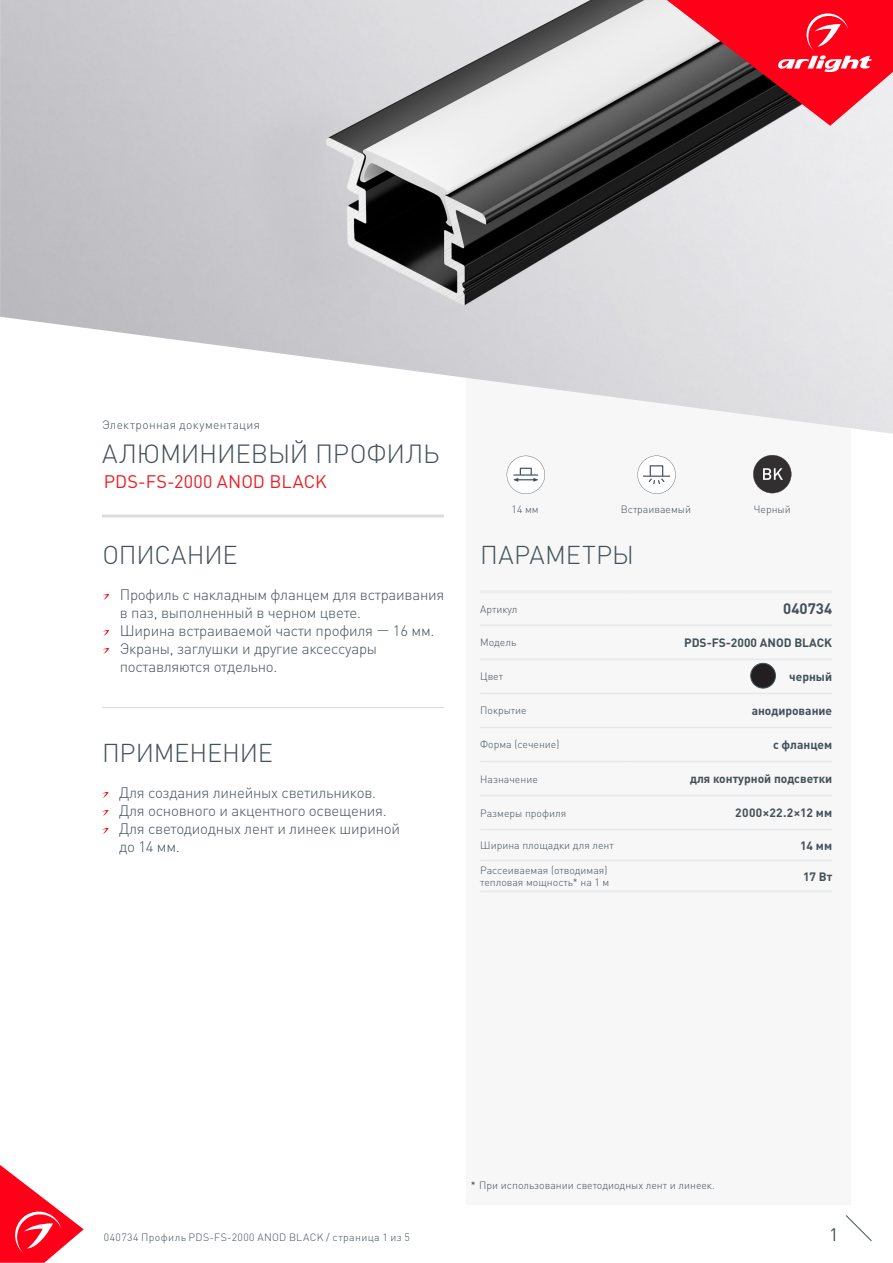
<style>
.page{position:relative;width:893px;height:1263px;background:#fff}
.page>*{position:absolute;margin:0;border:0;box-sizing:border-box;transform-origin:0 0}
.t1{font:300 25.95px "DIN Pro";letter-spacing:-.01em;color:#425159}
.t2{font:300 25.5px "DIN Pro";letter-spacing:-.005em;color:#425159}
.t3{font:300 25.5px "DIN Pro";letter-spacing:.015em;color:#425159}
.t4{font:18px "DIN Pro";letter-spacing:.005em;color:#ee1d23}
.t5{font:18px "DIN Pro";color:#425159}
.t6{font:300 15px/18px "DIN Pro";letter-spacing:-.015em;color:#425159}
.t7{font:700 15px "DIN Pro";color:#425159}
.t8{font:700 12px "DIN Pro";color:#425159}
.t9{font:300 12px "DIN Pro";letter-spacing:.03em;color:#425159}
.t10{font:700 12px "DIN Pro";letter-spacing:.02em;color:#425159}
.t11{font:300 10.5px/12.6px "DIN Pro";color:#425159}
.t12{font:300 10.5px "DIN Pro";letter-spacing:.04em;color:#425159}
.s1{color:#231f20}
</style>
<div class="page">
<svg style="left:0;top:1165px;width:84px;height:98px"></svg>
<svg style="left:845px;top:1215px;width:27px;height:26px"></svg>
<div style="left:466px;top:250px;width:384px;height:954px;background:#f7f7f8"></div>
<img style="left:0;top:0;width:893px;height:434px">
<svg style="left:667px;top:0;width:226px;height:126px;background:#c43947"></svg>
<svg style="left:507px;top:456px;width:38px;height:38px"></svg>
<hr style="left:102px;top:514px;width:342px;height:3px;background:#dcdddf">
<hr style="left:480px;top:590px;width:148px;height:4px;background:#eeeeef">
<hr style="left:628px;top:590px;width:204px;height:4px;background:#eeeeef">
<hr style="left:480px;top:625px;width:148px;height:1px;background:#e6e7e9">
<hr style="left:628px;top:625px;width:204px;height:1px;background:#e6e7e9">
<hr style="left:480px;top:659px;width:148px;height:1px;background:#e6e7e9">
<hr style="left:628px;top:659px;width:204px;height:1px;background:#e6e7e9">
<hr style="left:480px;top:693px;width:148px;height:1px;background:#e6e7e9">
<hr style="left:628px;top:693px;width:204px;height:1px;background:#e6e7e9">
<hr style="left:480px;top:727px;width:148px;height:1px;background:#e6e7e9">
<hr style="left:628px;top:727px;width:204px;height:1px;background:#e6e7e9">
<hr style="left:480px;top:761px;width:148px;height:1px;background:#e6e7e9">
<hr style="left:628px;top:761px;width:204px;height:1px;background:#e6e7e9">
<hr style="left:480px;top:795px;width:148px;height:1px;background:#e6e7e9">
<hr style="left:628px;top:795px;width:204px;height:1px;background:#e6e7e9">
<hr style="left:480px;top:829px;width:148px;height:1px;background:#e6e7e9">
<hr style="left:628px;top:829px;width:204px;height:1px;background:#e6e7e9">
<hr style="left:480px;top:860px;width:148px;height:1px;background:#e6e7e9">
<hr style="left:628px;top:860px;width:204px;height:1px;background:#e6e7e9">
<hr style="left:480px;top:891px;width:148px;height:1px;background:#e6e7e9">
<hr style="left:628px;top:891px;width:204px;height:1px;background:#e6e7e9">
<svg style="left:103px;top:594px;width:6px;height:6px"></svg>
<svg style="left:103px;top:630px;width:6px;height:6px"></svg>
<svg style="left:103px;top:648px;width:6px;height:6px"></svg>
<svg style="left:102px;top:792px;width:7px;height:6px"></svg>
<svg style="left:102px;top:810px;width:7px;height:6px"></svg>
<svg style="left:102px;top:828px;width:7px;height:6px"></svg>
<hr style="left:102px;top:707px;width:342px;height:1px;background:#dcdddf">
<svg style="left:637px;top:456px;width:39px;height:38px"></svg>
<svg style="left:753px;top:455px;width:38px;height:38px"></svg>
<div style="left:751px;top:663px;width:24px;height:25px;background:#231f20;border-radius:50%"></div>
<div style="left:750px;top:663px;width:26px;height:25px;border:1px solid #425159;border-radius:50%"></div>
<p class="t9" style="left:102px;top:417px;width:160px">Электронная документация</p>
<p class="t1" style="left:102px;top:436px;width:339px">АЛЮМИНИЕВЫЙ ПРОФИЛЬ</p>
<p class="t4" style="left:104px;top:470px;width:224px">PDS-FS-2000 ANOD BLACK</p>
<p class="t2" style="left:102px;top:537px;width:137px">ОПИСАНИЕ</p>
<p class="t6" style="left:120px;top:584px;width:326px">Профиль с накладным фланцем для встраивания в паз, выполненный в черном цвете.</p>
<p class="t6" style="left:120px;top:620px;width:316px">Ширина встраиваемой части профиля — 16 мм.</p>
<p class="t6" style="left:120px;top:638px;width:259px">Экраны, заглушки и другие аксессуары поставляются отдельно.</p>
<p class="t2" style="left:102px;top:735px;width:172px">ПРИМЕНЕНИЕ</p>
<p class="t6" style="left:119px;top:782px;width:259px">Для создания линейных светильников.</p>
<p class="t6" style="left:119px;top:800px;width:269px">Для основного и акцентного освещения.</p>
<p class="t6" style="left:119px;top:818px;width:283px">Для светодиодных лент и линеек шириной до 14 мм.</p>
<p class="t11" style="left:512px;top:502px;width:29px">14 мм</p>
<p class="t11" style="left:621px;top:502px;width:72px">Встраиваемый</p>
<p class="t3" style="left:480px;top:537px;width:155px">ПАРАМЕТРЫ</p>
<p class="t11" style="left:754px;top:502px;width:38px">Черный</p>
<p class="t11" style="left:480px;top:602px;width:39px">Артикул</p>
<p class="t7" style="left:783px;top:599px;width:50px">040734</p>
<p class="t11" style="left:480px;top:636px;width:38px">Модель</p>
<p class="t8" style="left:684px;top:634px;width:150px">PDS-FS-2000 ANOD BLACK</p>
<p class="t11" style="left:480px;top:670px;width:24px">Цвет</p>
<p class="t8" style="left:789px;top:668px;width:44px">черный</p>
<p class="t11" style="left:480px;top:704px;width:48px">Покрытие</p>
<p class="t8" style="left:752px;top:702px;width:82px">анодирование</p>
<p class="t11" style="left:480px;top:738px;width:81px">Форма (сечение)</p>
<p class="t8" style="left:773px;top:736px;width:61px">с фланцем</p>
<p class="t11" style="left:480px;top:772px;width:59px">Назначение</p>
<p class="t8" style="left:690px;top:770px;width:144px">для контурной подсветки</p>
<p class="t11" style="left:480px;top:806px;width:87px">Размеры профиля</p>
<p class="t10" style="left:735px;top:805px;width:98px">2000×22.2×12 мм</p>
<p class="t11" style="left:480px;top:838px;width:135px">Ширина площадки для лент</p>
<p class="t8" style="left:800px;top:837px;width:34px">14 мм</p>
<p class="t11" style="left:480px;top:863px;width:131px">Рассеиваемая (отводимая) тепловая мощность* на 1 м</p>
<p class="t8" style="left:803px;top:868px;width:31px">17 Вт</p>
<p class="t11" style="left:471px;top:1178px;width:246px"><span class="s1">*</span> При использовании светодиодных лент и линеек.</p>
<p class="t12" style="left:104px;top:1230px;width:308px">040734 Профиль PDS-FS-2000 ANOD BLACK / страница 1 из 5</p>
<p class="t5" style="left:829px;top:1222px;width:11px">1</p>
</div>
